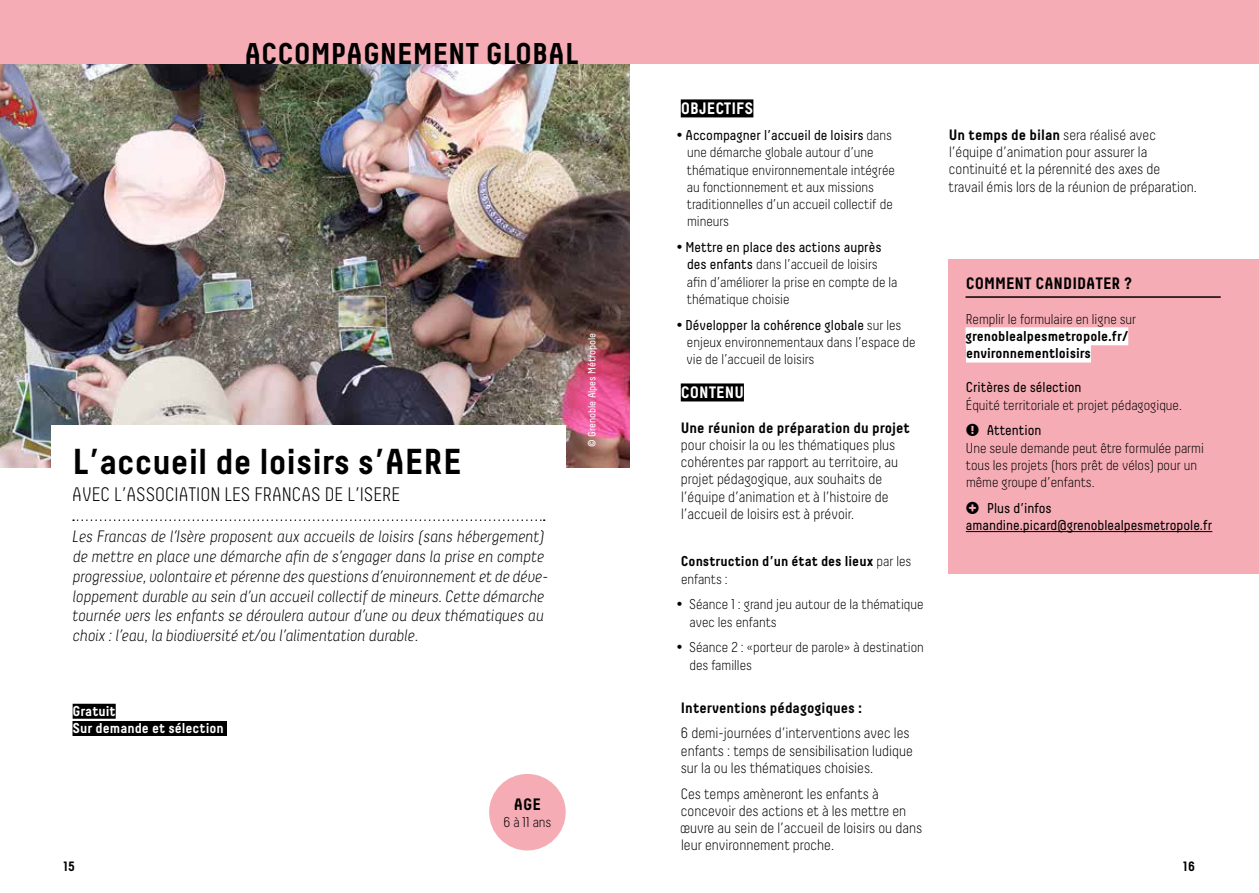
<style>
.page{position:relative;width:1259px;height:893px;background:#fff}
.page>*{position:absolute;margin:0;border:0;box-sizing:border-box;transform-origin:0 0}
.t1{font:700 36px "Decima";color:#000}
.t2{font:700 30px "Decima";color:#000}
.t3{font:300 19.5px "Decima";color:#000}
.t4{font:italic 300 16.5px/19.8px "Decima";color:#000}
.t5{font:700 16.5px "Decima";color:#000}
.t6{font:700 16.5px "Decima";color:#fff}
.t7{font:300 15px/17.2px "Decima";color:#000}
.t8{font:700 15px "Decima";color:#000}
.t9{font:300 14.25px/17.2px "Decima";color:#000}
.t10{font:700 14.25px/17.2px "Decima";color:#000}
.t11{font:14.25px/17.2px "Decima";color:#000}
.t12{font:700 14.25px/17.2px "Decima";color:#fff}
.t13{font:700 13.5px "Decima";color:#000}
.t14{font:10.5px "Decima";color:#fff}
.s1{font-weight:400}
.s2{font-weight:300}
.s3{font-weight:700}
</style>
<div class="page">
<img style="left:0;top:64px;width:629px;height:404px">
<div style="left:51px;top:425px;width:515px;height:425px;background:#fff"></div>
<svg style="left:73px;top:519px;width:472px;height:2px"></svg>
<div style="left:73px;top:704px;width:43px;height:15px;background:#000"></div>
<div style="left:72px;top:721px;width:155px;height:15px;background:#000"></div>
<div style="left:489px;top:774px;width:77px;height:76px;background:#f5acb5;border-radius:50%"></div>
<div style="left:0;top:0;width:629px;height:64px;background:#f5acb5"></div>
<div style="left:681px;top:99px;width:72px;height:18px;background:#000"></div>
<div style="left:681px;top:383px;width:63px;height:18px;background:#000"></div>
<div style="left:629px;top:0;width:630px;height:64px;background:#f5acb5"></div>
<div style="left:948px;top:260px;width:311px;height:314px;background:#f5acb5"></div>
<hr style="left:965px;top:296px;width:255px;height:2px;background:#000">
<div style="left:965px;top:327px;width:163px;height:18px;background:#fff"></div>
<div style="left:966px;top:345px;width:125px;height:18px;background:#fff"></div>
<hr style="left:966px;top:531px;width:246px;height:1px;background:#000">
<h2 class="t2" style="left:244px;top:36px;width:335px">ACCOMPAGNEMENT GLOBAL</h2>
<h1 class="t1" style="left:72px;top:440px;width:391px">L’accueil de loisirs s’AERE</h1>
<h3 class="t3" style="left:72px;top:483px;width:329px">AVEC L’ASSOCIATION LES FRANCAS DE L’ISERE</h3>
<p class="t4" style="left:72px;top:527px;width:477px">Les Francas de l’Isère proposent aux accueils de loisirs (sans hébergement) de mettre en place une démarche afin de s’engager dans la prise en compte progressive, volontaire et pérenne des questions d’environnement et de déve&shy;loppement durable au sein d’un accueil collectif de mineurs. Cette démarche tournée vers les enfants se déroulera autour d’une ou deux thématiques au choix : l’eau, la biodiversité et/ou l’alimentation durable.</p>
<p class="t12" style="left:72px;top:702px;width:153px">Gratuit<br>Sur demande et sélection</p>
<p class="t5" style="left:514px;top:795px;width:28px">AGE</p>
<p class="t9" style="left:503px;top:813px;width:50px">6 à 11 ans</p>
<p class="t14" style="left:586px;top:446px;width:115px;rotate:-90deg">© Grenoble Alpes Métropole</p>
<p class="t6" style="left:681px;top:99px;width:74px">OBJECTIFS</p>
<p class="t9" style="left:687px;top:127px;width:210px;text-indent:-11px">• <span class="s1">Accompagner l’accueil de loisirs</span> dans une démarche globale autour d’une thématique environnementale intégrée au fonctionnement et aux missions traditionnelles d’un accueil collectif de mineurs</p>
<p class="t9" style="left:687px;top:239px;width:212px;text-indent:-11px">• <span class="s1">Mettre en place des actions auprès des enfants</span> dans l’accueil de loisirs afin d’améliorer la prise en compte de la thématique choisie</p>
<p class="t9" style="left:686px;top:316px;width:230px;text-indent:-10px">• <span class="s1">Développer la cohérence globale</span> sur les enjeux environnementaux dans l’espace de vie de l’accueil de loisirs</p>
<p class="t6" style="left:681px;top:383px;width:65px">CONTENU</p>
<p class="t8" style="left:681px;top:419px;width:230px">Une réunion de préparation du projet</p>
<p class="t7" style="left:681px;top:436px;width:219px">pour choisir la ou les thématiques plus cohérentes par rapport au territoire, au projet pédagogique, aux souhaits de l’équipe d’animation et à l’histoire de l’accueil de loisirs est à prévoir.</p>
<p class="t10" style="left:681px;top:552px;width:232px">Construction d’un état des lieux <span class="s2">par les enfants :</span></p>
<p class="t9" style="left:689px;top:596px;width:236px;text-indent:-13px">• Séance 1 : grand jeu autour de la thématique avec les enfants</p>
<p class="t9" style="left:689px;top:639px;width:236px;text-indent:-13px">• Séance 2 : «porteur de parole» à destination des familles</p>
<p class="t8" style="left:681px;top:698px;width:183px">Interventions pédagogiques :</p>
<p class="t7" style="left:681px;top:724px;width:234px">6 demi-journées d’interventions avec les enfants : temps de sensibilisation ludique sur la ou les thématiques choisies.</p>
<p class="t7" style="left:680px;top:785px;width:244px">Ces temps amèneront les enfants à concevoir des actions et à les mettre en œuvre au sein de l’accueil de loisirs ou dans leur environnement proche.</p>
<p class="t7" style="left:948px;top:126px;width:250px"><span class="s3">Un temps de bilan</span> sera réalisé avec l’équipe d’animation pour assurer la continuité et la pérennité des axes de travail émis lors de la réunion de préparation.</p>
<p class="t5" style="left:965px;top:274px;width:168px">COMMENT CANDIDATER ?</p>
<p class="t9" style="left:966px;top:310px;width:172px">Remplir le formulaire en ligne sur</p>
<p class="t10" style="left:965px;top:327px;width:164px">grenoblealpesmetropole.fr/ environnementloisirs</p>
<p class="t11" style="left:966px;top:379px;width:117px">Critères de sélection</p>
<p class="t9" style="left:966px;top:396px;width:218px">Équité territoriale et projet pédagogique.</p>
<p class="t9" style="left:966px;top:422px;width:240px">■ <span class="s1">Attention<br></span>Une seule demande peut être formulée parmi tous les projets (hors prêt de vélos) pour un même groupe d’enfants.</p>
<p class="t11" style="left:966px;top:499px;width:248px;text-indent:21px">Plus d’infos amandine.picard@grenoblealpesmetropole.fr</p>
<p class="t13" style="left:64px;top:858px;width:13px">15</p>
<p class="t13" style="left:1183px;top:858px;width:13px">16</p>
</div>
